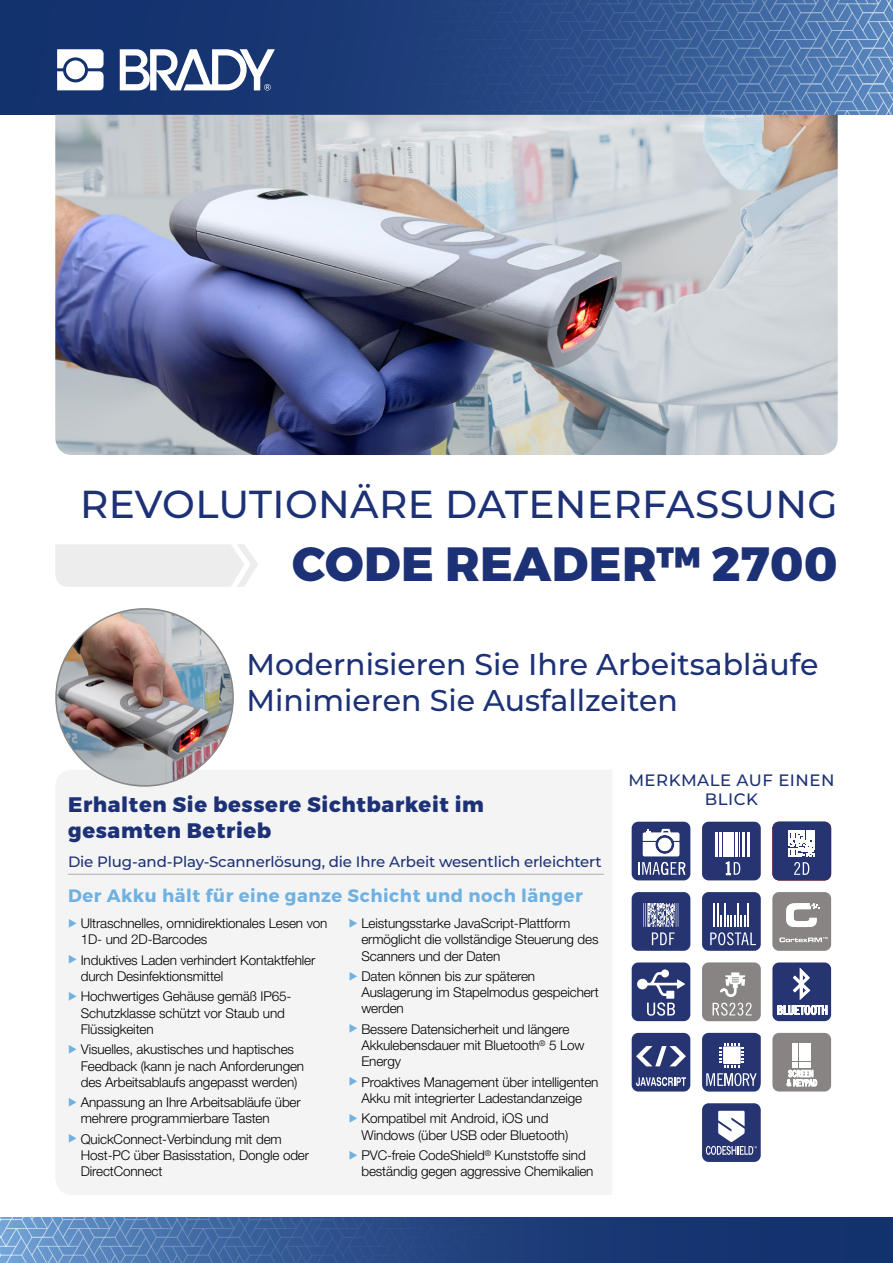
<style>
.page{position:relative;width:893px;height:1263px;background:#fff}
.page>*{position:absolute;margin:0;border:0;box-sizing:border-box;transform-origin:0 0}
.t1{font:800 48px "Montserrat";letter-spacing:.01em;color:#1d3176}
.t2{font:500 39px "Montserrat";letter-spacing:.01em;color:#1d3176}
.t3{font:500 30px/36px "Montserrat";color:#1d3176}
.t4{font:800 21px/25.2px "Montserrat";letter-spacing:.03em;color:#1d3176}
.t5{font:700 18px "Montserrat";letter-spacing:.03em;color:#6fb2e2}
.t6{font:500 16.5px/19.8px "Montserrat";letter-spacing:.03em;color:#1d3176;text-align:center}
.t7{font:500 15px "Montserrat";letter-spacing:-.01em;color:#1d3176}
.t8{font:300 13.5px/16.2px "Helvetica Neue LT Pro";letter-spacing:-.01em;color:#000}
</style>
<div class="page">
<svg style="left:0;top:0;width:893px;height:115px"></svg>
<svg style="left:0;top:1217px;width:893px;height:46px"></svg>
<div style="left:56px;top:770px;width:556px;height:425px;background:#f4f4f5"></div>
<div style="left:55px;top:544px;width:203px;height:43px;background:#ededed"></div>
<hr style="left:68px;top:874px;width:536px;height:1px;background:#acafb2">
<img style="left:56px;top:609px;width:177px;height:177px;border-radius:89px">
<img style="left:55px;top:115px;width:783px;height:340px">
<div style="left:632px;top:1033px;width:58px;height:58px;background:#263472;border-radius:7px"></div>
<svg style="left:636px;top:1046px;width:50px;height:20px"></svg>
<svg style="left:636px;top:1077px;width:50px;height:9px"></svg>
<div style="left:632px;top:822px;width:58px;height:58px;background:#263472;border-radius:7px"></div>
<svg style="left:643px;top:829px;width:36px;height:27px"></svg>
<svg style="left:638px;top:862px;width:47px;height:13px"></svg>
<div style="left:702px;top:822px;width:59px;height:58px;background:#263472;border-radius:7px"></div>
<svg style="left:715px;top:832px;width:3px;height:24px"></svg>
<hr style="left:719px;top:832px;width:2px;height:24px;background:#fff">
<svg style="left:727px;top:832px;width:18px;height:24px"></svg>
<hr style="left:736px;top:832px;width:2px;height:24px;background:#fff">
<hr style="left:747px;top:832px;width:2px;height:24px;background:#fff">
<hr style="left:723px;top:832px;width:3px;height:24px;background:#fff">
<svg style="left:726px;top:862px;width:14px;height:13px"></svg>
<div style="left:632px;top:892px;width:58px;height:59px;background:#263472;border-radius:7px"></div>
<svg style="left:643px;top:903px;width:36px;height:42px"></svg>
<div style="left:702px;top:892px;width:59px;height:59px;background:#263472;border-radius:7px"></div>
<svg style="left:710px;top:903px;width:46px;height:42px"></svg>
<div style="left:772px;top:892px;width:59px;height:59px;background:#888484;border-radius:7px"></div>
<svg style="left:786px;top:903px;width:33px;height:24px"></svg>
<svg style="left:779px;top:937px;width:49px;height:5px"></svg>
<div style="left:772px;top:1033px;width:59px;height:58px;background:#888484;border-radius:7px"></div>
<svg style="left:787px;top:1043px;width:30px;height:43px"></svg>
<div style="left:702px;top:962px;width:59px;height:59px;background:#888484;border-radius:7px"></div>
<svg style="left:720px;top:972px;width:25px;height:25px"></svg>
<svg style="left:712px;top:1003px;width:40px;height:13px"></svg>
<div style="left:772px;top:962px;width:59px;height:59px;background:#263472;border-radius:7px"></div>
<svg style="left:778px;top:968px;width:49px;height:47px"></svg>
<svg style="left:702px;top:1033px;width:59px;height:58px"></svg>
<div style="left:702px;top:1103px;width:59px;height:59px;background:#263472;border-radius:7px"></div>
<svg style="left:706px;top:1111px;width:51px;height:44px"></svg>
<div style="left:772px;top:822px;width:59px;height:58px;background:#263472;border-radius:7px"></div>
<svg style="left:789px;top:831px;width:26px;height:44px"></svg>
<div style="left:632px;top:962px;width:58px;height:59px;background:#263472;border-radius:7px"></div>
<svg style="left:637px;top:969px;width:48px;height:47px"></svg>
<svg style="left:69px;top:918px;width:8px;height:9px"></svg>
<svg style="left:69px;top:955px;width:8px;height:9px"></svg>
<svg style="left:69px;top:992px;width:8px;height:8px"></svg>
<svg style="left:69px;top:1044px;width:8px;height:9px"></svg>
<svg style="left:69px;top:1097px;width:8px;height:9px"></svg>
<svg style="left:69px;top:1134px;width:8px;height:9px"></svg>
<svg style="left:350px;top:918px;width:7px;height:9px"></svg>
<svg style="left:350px;top:971px;width:7px;height:9px"></svg>
<svg style="left:350px;top:1024px;width:7px;height:9px"></svg>
<svg style="left:350px;top:1077px;width:7px;height:9px"></svg>
<svg style="left:350px;top:1113px;width:7px;height:9px"></svg>
<svg style="left:350px;top:1150px;width:7px;height:9px"></svg>
<h2 class="t2" style="left:80px;top:477px;width:759px">REVOLUTIONÄRE DATENERFASSUNG</h2>
<h1 class="t1" style="left:292px;top:534px;width:547px">CODE READER™ 2700</h1>
<h3 class="t3" style="left:247px;top:645px;width:573px">Modernisieren Sie Ihre Arbeitsabläufe<br>Minimieren Sie Ausfallzeiten</h3>
<h3 class="t4" style="left:68px;top:793px;width:417px">Erhalten Sie bessere Sichtbarkeit im gesamten Betrieb</h3>
<p class="t7" style="left:68px;top:851px;width:535px">Die Plug-and-Play-Scannerlösung, die Ihre Arbeit wesentlich erleichtert</p>
<h3 class="t5" style="left:68px;top:884px;width:516px">Der Akku hält für eine ganze Schicht und noch länger</h3>
<p class="t8" style="left:81px;top:915px;width:248px">Ultraschnelles, omnidirektionales Lesen von<br>1D- und 2D-Barcodes</p>
<p class="t8" style="left:81px;top:952px;width:236px">Induktives Laden verhindert Kontaktfehler durch Desinfektionsmittel</p>
<p class="t8" style="left:81px;top:988px;width:212px">Hochwertiges Gehäuse gemäß IP65-<br>Schutzklasse schützt vor Staub und<br>Flüssigkeiten</p>
<p class="t8" style="left:81px;top:1041px;width:225px">Visuelles, akustisches und haptisches<br>Feedback (kann je nach Anforderungen des Arbeitsablaufs angepasst werden)</p>
<p class="t8" style="left:81px;top:1094px;width:221px">Anpassung an Ihre Arbeitsabläufe über mehrere programmierbare Tasten</p>
<p class="t8" style="left:81px;top:1131px;width:230px">QuickConnect-Verbindung mit dem<br>Host-PC über Basisstation, Dongle oder<br>DirectConnect</p>
<p class="t8" style="left:361px;top:915px;width:239px">Leistungsstarke JavaScript-Plattform ermöglicht die vollständige Steuerung des<br>Scanners und der Daten</p>
<p class="t8" style="left:361px;top:968px;width:239px">Daten können bis zur späteren<br>Auslagerung im Stapelmodus gespeichert werden</p>
<p class="t8" style="left:361px;top:1021px;width:225px">Bessere Datensicherheit und längere<br>Akkulebensdauer mit Bluetooth<sup>®</sup> 5 Low<br>Energy</p>
<p class="t8" style="left:361px;top:1073px;width:239px">Proaktives Management über intelligenten<br>Akku mit integrierter Ladestandanzeige</p>
<p class="t8" style="left:361px;top:1110px;width:208px">Kompatibel mit Android, iOS und<br>Windows (über USB oder Bluetooth)</p>
<p class="t8" style="left:361px;top:1147px;width:234px">PVC-freie CodeShield<sup>®</sup> Kunststoffe sind beständig gegen aggressive Chemikalien</p>
<p class="t6" style="left:628px;top:769px;width:208px">MERKMALE AUF EINEN<br>BLICK</p>
</div>
